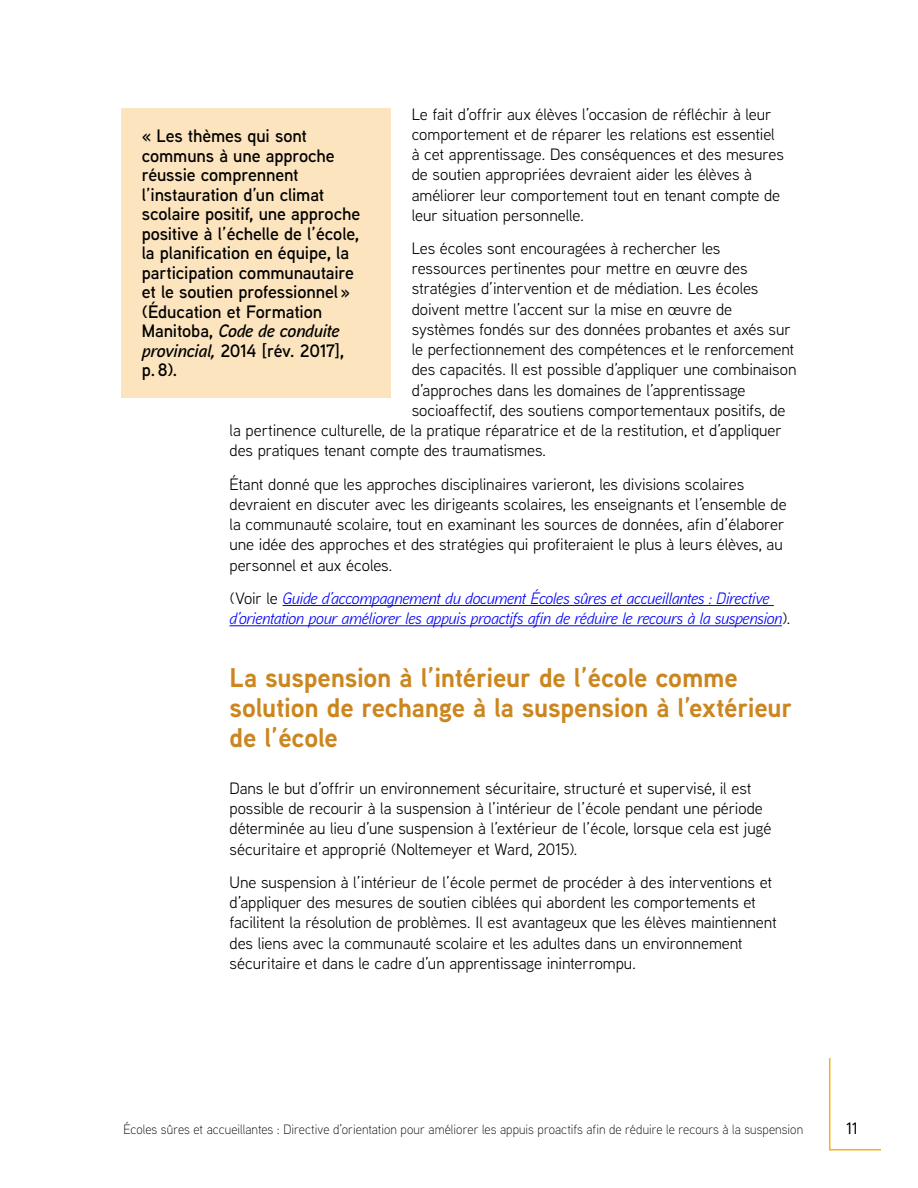
<style>
.page{position:relative;width:918px;height:1188px;background:#fff}
.page>*{position:absolute;margin:0;border:0;box-sizing:border-box;transform-origin:0 0}
.Head_B{font:700 27px/30px "Aaux Next";letter-spacing:-.01em;color:#cc861f}
.In_Box_Paragraph{font:600 18px/19.5px "Aaux Next";letter-spacing:-.005em;color:#000}
.Paragraph___12{font:16.5px/20.2px "Aaux Next";letter-spacing:-.005em;color:#000}
.Paragraph_End___3{font:italic 16.5px/20.2px "Aaux Next";letter-spacing:-.015em;color:#0000fa}
.t1{font:500 16.5px "Aaux Next";color:#000}
.t2{font:300 13.5px "Aaux Next";letter-spacing:.005em;color:#000;scale:.95 1}
.s1{font-style:normal;color:#000}
.s2{font-style:italic}
</style>
<div class="page">
<svg style="left:829px;top:1058px;width:52px;height:93px"></svg>
<hr style="left:283px;top:605px;width:491px;height:1px;background:#0000fa">
<hr style="left:230px;top:625px;width:552px;height:1px;background:#0000fa">
<div style="left:122px;top:108px;width:270px;height:289px;background:#fbe4be"></div>
<p class="Paragraph___12" style="left:412px;top:103px;width:374px">Le fait d’offrir aux élèves l’occasion de réfléchir à leur comportement et de réparer les relations est essentiel à cet apprentissage. Des conséquences et des mesures de soutien appropriées devraient aider les élèves à améliorer leur comportement tout en tenant compte de leur situation personnelle.</p>
<p class="Paragraph___12" style="left:412px;top:238px;width:310px">Les écoles sont encouragées à rechercher les</p>
<p class="Paragraph___12" style="left:412px;top:258px;width:337px">ressources pertinentes pour mettre en œuvre des</p>
<p class="Paragraph___12" style="left:412px;top:278px;width:348px">stratégies d’intervention et de médiation. Les écoles</p>
<p class="Paragraph___12" style="left:412px;top:298px;width:322px">doivent mettre l’accent sur la mise en œuvre de</p>
<p class="Paragraph___12" style="left:412px;top:319px;width:380px">systèmes fondés sur des données probantes et axés sur</p>
<p class="Paragraph___12" style="left:412px;top:339px;width:384px">le perfectionnement des compétences et le renforcement</p>
<p class="Paragraph___12" style="left:412px;top:359px;width:386px">des capacités. Il est possible d’appliquer une combinaison</p>
<p class="Paragraph___12" style="left:412px;top:379px;width:335px">d’approches dans les domaines de l’apprentissage</p>
<p class="Paragraph___12" style="left:412px;top:400px;width:375px">socioaffectif, des soutiens comportementaux positifs, de</p>
<p class="Paragraph___12" style="left:230px;top:420px;width:554px">la pertinence culturelle, de la pratique réparatrice et de la restitution, et d’appliquer</p>
<p class="Paragraph___12" style="left:230px;top:440px;width:318px">des pratiques tenant compte des traumatismes.</p>
<p class="Paragraph___12" style="left:230px;top:473px;width:559px">Étant donné que les approches disciplinaires varieront, les divisions scolaires devraient en discuter avec les dirigeants scolaires, les enseignants et l’ensemble de la communauté scolaire, tout en examinant les sources de données, afin d’élaborer une idée des approches et des stratégies qui profiteraient le plus à leurs élèves, au personnel et aux écoles.</p>
<p class="Paragraph_End___3" style="left:230px;top:587px;width:563px"><span class="s1">(Voir le</span> Guide d’accompagnement du document Écoles sûres et accueillantes : Directive d’orientation pour améliorer les appuis proactifs afin de réduire le recours à la suspension<span class="s1">).</span></p>
<h3 class="Head_B" style="left:230px;top:662px;width:564px">La suspension à l’intérieur de l’école comme solution de rechange à la suspension à l’extérieur de l’école</h3>
<p class="Paragraph___12" style="left:230px;top:777px;width:543px">Dans le but d’offrir un environnement sécuritaire, structuré et supervisé, il est possible de recourir à la suspension à l’intérieur de l’école pendant une période déterminée au lieu d’une suspension à l’extérieur de l’école, lorsque cela est jugé sécuritaire et approprié (Noltemeyer et Ward, 2015).</p>
<p class="Paragraph___12" style="left:230px;top:871px;width:549px">Une suspension à l’intérieur de l’école permet de procéder à des interventions et d’appliquer des mesures de soutien ciblées qui abordent les comportements et facilitent la résolution de problèmes. Il est avantageux que les élèves maintiennent des liens avec la communauté scolaire et les adultes dans un environnement sécuritaire et dans le cadre d’un apprentissage ininterrompu.</p>
<p class="In_Box_Paragraph" style="left:142px;top:126px;width:220px">« Les thèmes qui sont communs à une approche réussie comprennent l’instauration d’un climat scolaire positif, une approche positive à l’échelle de l’école, la planification en équipe, la participation communautaire et le soutien professionnel » (Éducation et Formation<br>Manitoba, <span class="s2">Code de conduite provincial,</span> 2014 [rév. 2017], p. 8).</p>
<p class="t2" style="left:123px;top:1120px;width:717px">Écoles sûres et accueillantes : Directive d’orientation pour améliorer les appuis proactifs afin de réduire le recours à la suspension</p>
<p class="t1" style="left:846px;top:1117px;width:13px">11</p>
</div>
